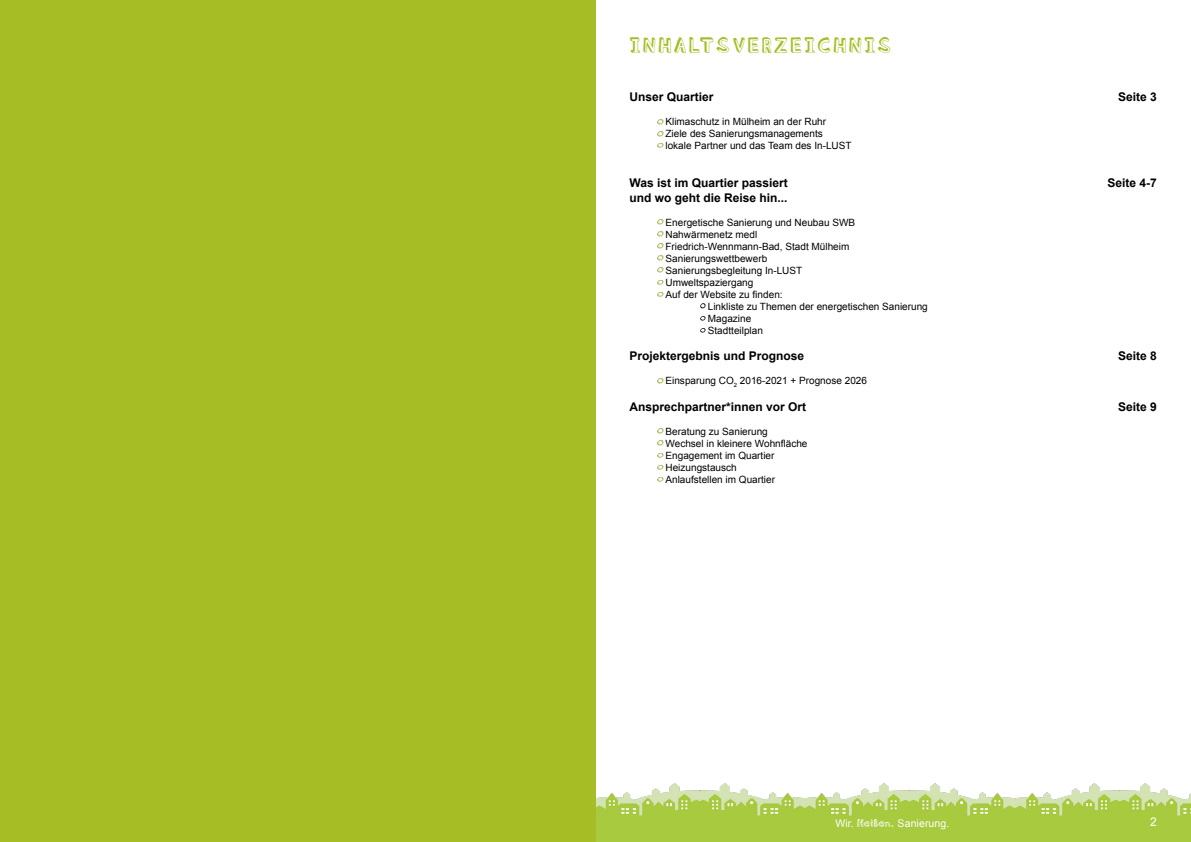
<style>
.page{position:relative;width:1191px;height:842px;background:#fff}
.page>*{position:absolute;margin:0;border:0;box-sizing:border-box;transform-origin:0 0}
.t1{font:21px "Blockhead OT Dark Side";letter-spacing:.105em;color:#a6bd25}
.t2{font:700 12px "Arial";color:#000}
.t3{font:12px "Arial";color:#fff}
.t4{font:10.5px "Arial";letter-spacing:.01em;color:#fff}
.t5{font:10px "Arial";color:#000}
.s1{font-family:"Blockhead OT Dark Side"}
</style>
<div class="page">
<img style="left:595px;top:780px;width:596px;height:62px">
<svg style="left:657px;top:429px;width:6px;height:5px"></svg>
<svg style="left:657px;top:453px;width:6px;height:5px"></svg>
<svg style="left:657px;top:441px;width:6px;height:5px"></svg>
<svg style="left:657px;top:465px;width:6px;height:5px"></svg>
<svg style="left:657px;top:477px;width:6px;height:5px"></svg>
<svg style="left:657px;top:379px;width:6px;height:5px"></svg>
<svg style="left:700px;top:304px;width:6px;height:5px"></svg>
<svg style="left:700px;top:316px;width:6px;height:5px"></svg>
<svg style="left:700px;top:328px;width:6px;height:5px"></svg>
<svg style="left:657px;top:220px;width:6px;height:4px"></svg>
<svg style="left:657px;top:244px;width:6px;height:4px"></svg>
<svg style="left:657px;top:232px;width:6px;height:4px"></svg>
<svg style="left:657px;top:256px;width:6px;height:5px"></svg>
<svg style="left:657px;top:268px;width:6px;height:5px"></svg>
<svg style="left:657px;top:280px;width:6px;height:5px"></svg>
<svg style="left:657px;top:292px;width:6px;height:5px"></svg>
<svg style="left:657px;top:119px;width:6px;height:5px"></svg>
<svg style="left:657px;top:131px;width:6px;height:5px"></svg>
<svg style="left:657px;top:143px;width:6px;height:5px"></svg>
<div style="left:0;top:0;width:595px;height:842px;background:#a6bd25"></div>
<p class="t1" style="left:629px;top:27px;width:263px">INHALTSVERZEICHNIS</p>
<p class="t2" style="left:629px;top:89px;width:86px">Unser Quartier</p>
<p class="t2" style="left:1118px;top:89px;width:40px">Seite 3</p>
<p class="t5" style="left:665px;top:115px;width:162px">Klimaschutz in Mülheim an der Ruhr</p>
<p class="t5" style="left:665px;top:127px;width:159px">Ziele des Sanierungsmanagements</p>
<p class="t5" style="left:665px;top:139px;width:188px">lokale Partner und das Team des In-LUST</p>
<p class="t2" style="left:629px;top:175px;width:160px">Was ist im Quartier passiert</p>
<p class="t2" style="left:1107px;top:175px;width:51px">Seite 4-7</p>
<p class="t2" style="left:629px;top:190px;width:160px">und wo geht die Reise hin...</p>
<p class="t5" style="left:665px;top:216px;width:191px">Energetische Sanierung und Neubau SWB</p>
<p class="t5" style="left:665px;top:228px;width:93px">Nahwärmenetz medl</p>
<p class="t5" style="left:665px;top:240px;width:185px">Friedrich-Wennmann-Bad, Stadt Mülheim</p>
<p class="t5" style="left:665px;top:252px;width:103px">Sanierungswettbewerb</p>
<p class="t5" style="left:665px;top:264px;width:138px">Sanierungsbegleitung In-LUST</p>
<p class="t5" style="left:665px;top:276px;width:89px">Umweltspaziergang</p>
<p class="t5" style="left:665px;top:288px;width:119px">Auf der Website zu finden:</p>
<p class="t5" style="left:701px;top:300px;width:228px">◦ Linkliste zu Themen der energetischen Sanierung</p>
<p class="t5" style="left:701px;top:312px;width:51px">◦ Magazine</p>
<p class="t5" style="left:701px;top:324px;width:63px">◦ Stadtteilplan</p>
<p class="t2" style="left:629px;top:348px;width:176px">Projektergebnis und Prognose</p>
<p class="t2" style="left:1118px;top:348px;width:40px">Seite 8</p>
<p class="t5" style="left:665px;top:374px;width:203px">Einsparung CO<sub>2</sub> 2016-2021 + Prognose 2026</p>
<p class="t2" style="left:629px;top:398px;width:178px">Ansprechpartner*innen vor Ort</p>
<p class="t2" style="left:1118px;top:398px;width:40px">Seite 9</p>
<p class="t5" style="left:665px;top:424px;width:104px">Beratung zu Sanierung</p>
<p class="t5" style="left:665px;top:436px;width:143px">Wechsel in kleinere Wohnfläche</p>
<p class="t5" style="left:665px;top:448px;width:110px">Engagement im Quartier</p>
<p class="t5" style="left:665px;top:460px;width:73px">Heizungstausch</p>
<p class="t5" style="left:665px;top:472px;width:111px">Anlaufstellen im Quartier</p>
<p class="t4" style="left:835px;top:817px;width:115px">Wir. <span class="s1">Heißen.</span> Sanierung.</p>
<p class="t3" style="left:1150px;top:813px;width:8px">2</p>
</div>
